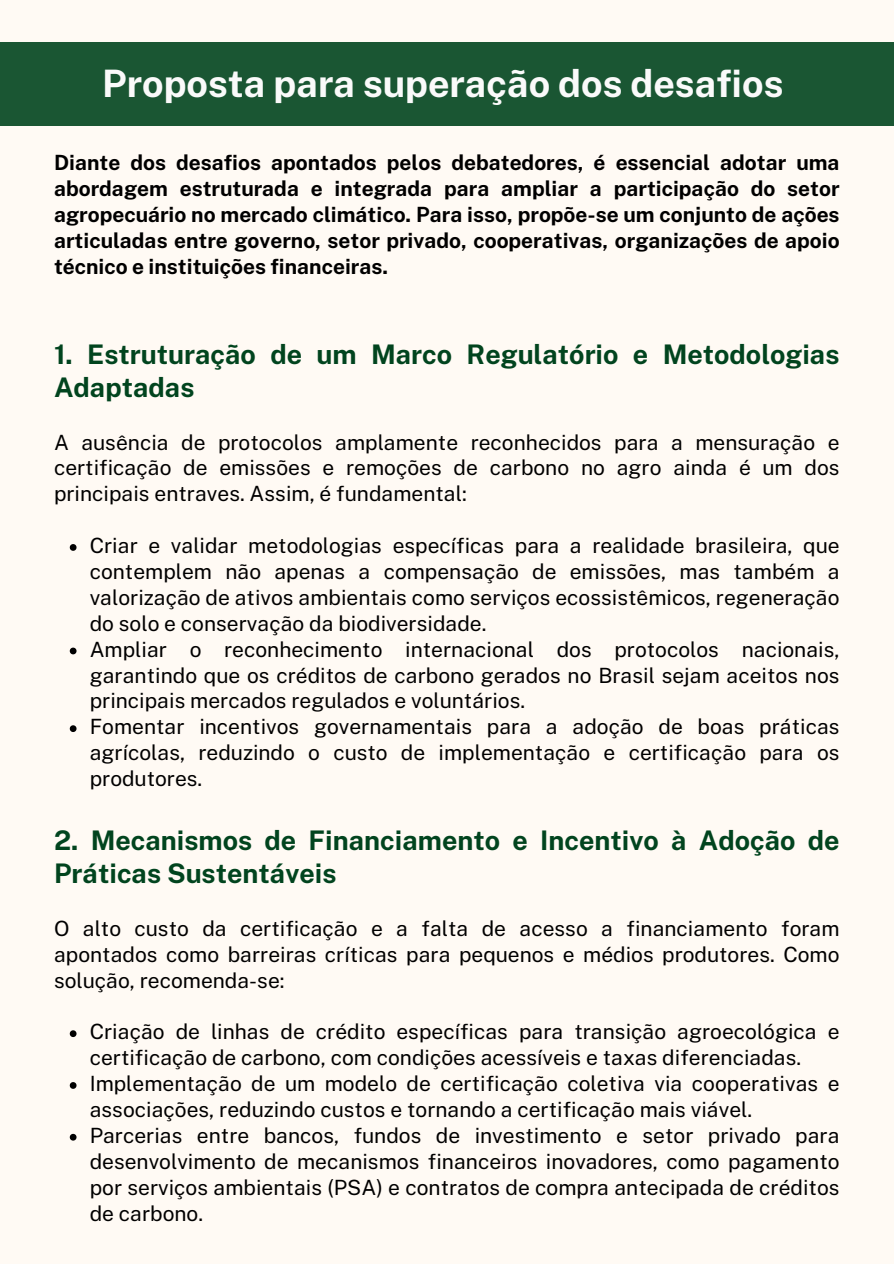
<style>
.page{position:relative;width:894px;height:1264px;background:#fff}
.page>*{position:absolute;margin:0;border:0;box-sizing:border-box;transform-origin:0 0}
.t1{font:700 37.8px "Public Sans";color:#fafafa}
.t2{font:700 27px/32.7px "Public Sans";color:#01441e}
.t3{font:21px/25.8px "Public Sans";color:#000;text-align:justify}
.t4{font:700 21px/25.8px "Public Sans";color:#000;text-align:justify}
</style>
<div class="page">
<div style="left:0;top:0;width:893px;height:1263px;background:#fffaf4"></div>
<svg style="left:70px;top:544px;width:6px;height:7px"></svg>
<svg style="left:70px;top:647px;width:6px;height:7px"></svg>
<svg style="left:70px;top:725px;width:6px;height:7px"></svg>
<svg style="left:70px;top:1030px;width:6px;height:7px"></svg>
<svg style="left:70px;top:1082px;width:6px;height:6px"></svg>
<svg style="left:70px;top:1133px;width:6px;height:7px"></svg>
<div style="left:0;top:42px;width:893px;height:84px;background:#1a5633"></div>
<p class="t1" style="left:102px;top:61px;width:682px">Proposta para superação dos desafios</p>
<h1 class="t4" style="left:54px;top:150px;width:786px">Diante dos desafios apontados pelos debatedores, é essencial adotar uma abordagem estruturada e integrada para ampliar a participação do setor agropecuário no mercado climático. Para isso, propõe-se um conjunto de ações articuladas entre governo, setor privado, cooperativas, organizações de apoio técnico e instituições financeiras.</h1>
<h3 class="t2" style="left:54px;top:338px;width:786px">1. Estruturação de um Marco Regulatório e Metodologias<br>Adaptadas</h3>
<h2 class="t3" style="left:54px;top:429px;width:786px">A ausência de protocolos amplamente reconhecidos para a mensuração e certificação de emissões e remoções de carbono no agro ainda é um dos principais entraves. Assim, é fundamental:</h2>
<p class="t3" style="left:90px;top:532px;width:751px">Criar e validar metodologias específicas para a realidade brasileira, que contemplem não apenas a compensação de emissões, mas também a valorização de ativos ambientais como serviços ecossistêmicos, regeneração do solo e conservação da biodiversidade.</p>
<p class="t3" style="left:90px;top:636px;width:751px">Ampliar o reconhecimento internacional dos protocolos nacionais, garantindo que os créditos de carbono gerados no Brasil sejam aceitos nos principais mercados regulados e voluntários.</p>
<p class="t3" style="left:90px;top:713px;width:751px">Fomentar incentivos governamentais para a adoção de boas práticas agrícolas, reduzindo o custo de implementação e certificação para os produtores.</p>
<p class="t2" style="left:54px;top:824px;width:786px">2. Mecanismos de Financiamento e Incentivo à Adoção de<br>Práticas Sustentáveis</p>
<h2 class="t3" style="left:54px;top:915px;width:786px">O alto custo da certificação e a falta de acesso a financiamento foram apontados como barreiras críticas para pequenos e médios produtores. Como solução, recomenda-se:</h2>
<p class="t3" style="left:90px;top:1018px;width:751px">Criação de linhas de crédito específicas para transição agroecológica e certificação de carbono, com condições acessíveis e taxas diferenciadas.</p>
<p class="t3" style="left:90px;top:1070px;width:751px">Implementação de um modelo de certificação coletiva via cooperativas e associações, reduzindo custos e tornando a certificação mais viável.</p>
<p class="t3" style="left:90px;top:1122px;width:751px">Parcerias entre bancos, fundos de investimento e setor privado para desenvolvimento de mecanismos financeiros inovadores, como pagamento por serviços ambientais (PSA) e contratos de compra antecipada de créditos de carbono.</p>
</div>
